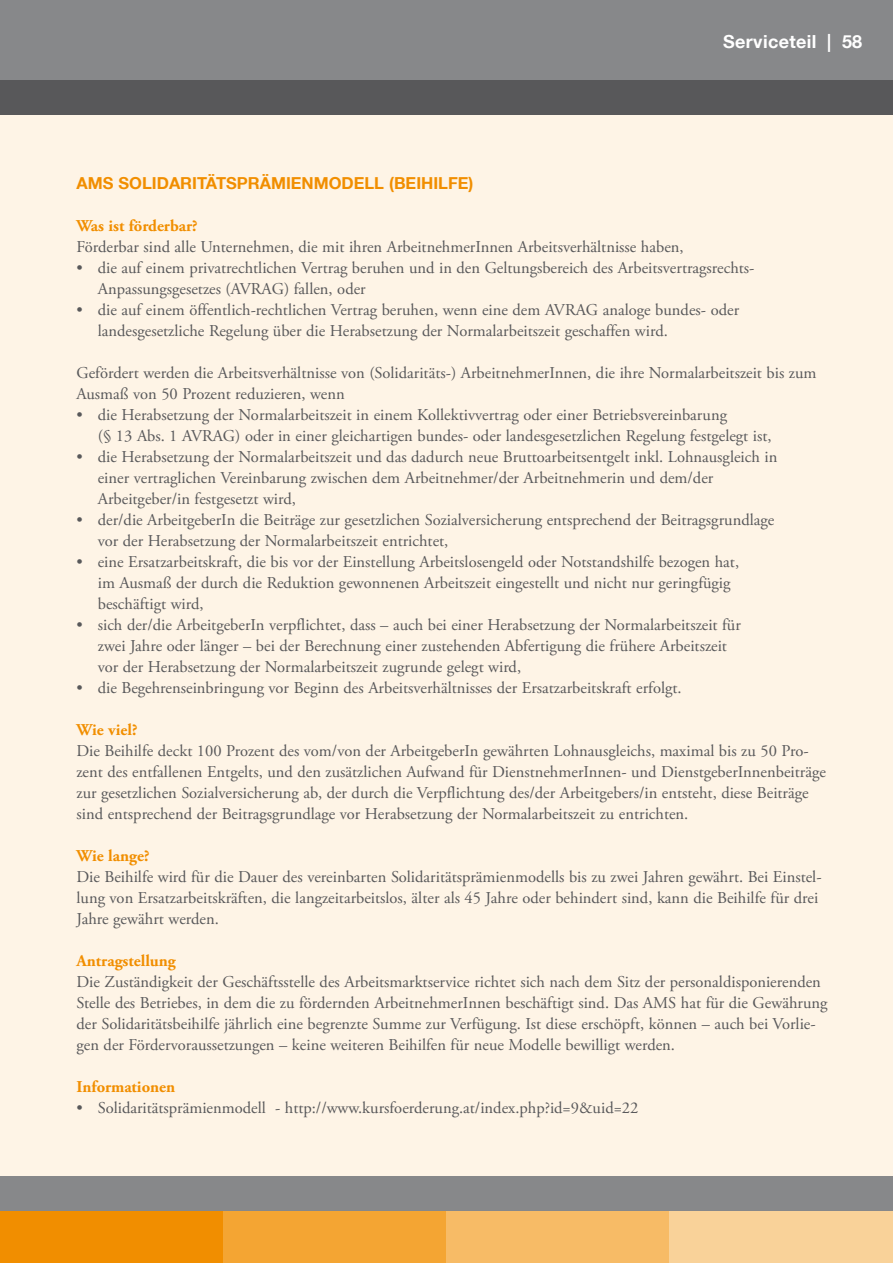
<style>
.page{position:relative;width:893px;height:1263px;background:#fff}
.page>*{position:absolute;margin:0;border:0;box-sizing:border-box;transform-origin:0 0}
.t1{font:700 18px "Helvetica Neue LT Com";letter-spacing:.02em;color:#fff}
.t2{font:16.5px/21px "Adobe Garamond Pro";color:#58585a}
.t3{font:700 16.5px "Adobe Garamond Pro";color:#f18e00}
.t4{font:700 16.5px "Helvetica Neue LT Com";color:#f18e00}
</style>
<div class="page">
<div style="left:0;top:81px;width:893px;height:1105px;background:#fef4e6"></div>
<div style="left:0;top:0;width:893px;height:82px;background:#87888a"></div>
<div style="left:0;top:81px;width:893px;height:34px;background:#58585a"></div>
<div style="left:0;top:1178px;width:223px;height:85px;background:#f18e00"></div>
<div style="left:223px;top:1178px;width:223px;height:85px;background:#f4a533"></div>
<div style="left:446px;top:1178px;width:224px;height:85px;background:#f7bb66"></div>
<div style="left:670px;top:1178px;width:223px;height:85px;background:#f9d299"></div>
<div style="left:0;top:1177px;width:893px;height:34px;background:#87888a"></div>
<p class="t1" style="left:723px;top:30px;width:141px">SERVICETEIL | 58</p>
<p class="t4" style="left:77px;top:173px;width:398px">AMS SOLIDARITÄTSPRÄMIENMODELL (BEIHILFE)</p>
<p class="t3" style="left:77px;top:216px;width:123px">Was ist förderbar?</p>
<p class="t2" style="left:77px;top:237px;width:609px">Förderbar sind alle Unternehmen, die mit ihren ArbeitnehmerInnen Arbeitsverhältnisse haben,</p>
<p class="t2" style="left:77px;top:258px;width:679px">• die auf einem privatrechtlichen Vertrag beruhen und in den Geltungsbereich des Arbeitsvertragsrechts-</p>
<p class="t2" style="left:98px;top:279px;width:269px">Anpassungsgesetzes (AVRAG) fallen, oder</p>
<p class="t2" style="left:77px;top:300px;width:664px">• die auf einem öffentlich-rechtlichen Vertrag beruhen, wenn eine dem AVRAG analoge bundes- oder</p>
<p class="t2" style="left:98px;top:321px;width:572px">landesgesetzliche Regelung über die Herabsetzung der Normalarbeitszeit geschaffen wird.</p>
<p class="t2" style="left:77px;top:363px;width:741px">Gefördert werden die Arbeitsverhältnisse von (Solidaritäts-) ArbeitnehmerInnen, die ihre Normalarbeitszeit bis zum<br>Ausmaß von 50 Prozent reduzieren, wenn</p>
<p class="t2" style="left:77px;top:405px;width:652px">• die Herabsetzung der Normalarbeitszeit in einem Kollektivvertrag oder einer Betriebsvereinbarung</p>
<p class="t2" style="left:98px;top:426px;width:675px">(§ 13 Abs. 1 AVRAG) oder in einer gleichartigen bundes- oder landesgesetzlichen Regelung festgelegt ist,</p>
<p class="t2" style="left:77px;top:447px;width:702px">• die Herabsetzung der Normalarbeitszeit und das dadurch neue Bruttoarbeitsentgelt inkl. Lohnausgleich in</p>
<p class="t2" style="left:98px;top:468px;width:617px">einer vertraglichen Vereinbarung zwischen dem Arbeitnehmer/der Arbeitnehmerin und dem/der</p>
<p class="t2" style="left:98px;top:489px;width:200px">Arbeitgeber/in festgesetzt wird,</p>
<p class="t2" style="left:77px;top:510px;width:699px">• der/die ArbeitgeberIn die Beiträge zur gesetzlichen Sozialversicherung entsprechend der Beitragsgrundlage</p>
<p class="t2" style="left:98px;top:531px;width:352px">vor der Herabsetzung der Normalarbeitszeit entrichtet,</p>
<p class="t2" style="left:77px;top:552px;width:664px">• eine Ersatzarbeitskraft, die bis vor der Einstellung Arbeitslosengeld oder Notstandshilfe bezogen hat,</p>
<p class="t2" style="left:98px;top:573px;width:634px">im Ausmaß der durch die Reduktion gewonnenen Arbeitszeit eingestellt und nicht nur geringfügig</p>
<p class="t2" style="left:98px;top:594px;width:107px">beschäftigt wird,</p>
<p class="t2" style="left:77px;top:615px;width:666px">• sich der/die ArbeitgeberIn verpflichtet, dass – auch bei einer Herabsetzung der Normalarbeitszeit für</p>
<p class="t2" style="left:98px;top:636px;width:631px">zwei Jahre oder länger – bei der Berechnung einer zustehenden Abfertigung die frühere Arbeitszeit</p>
<p class="t2" style="left:98px;top:657px;width:425px">vor der Herabsetzung der Normalarbeitszeit zugrunde gelegt wird,</p>
<p class="t2" style="left:77px;top:678px;width:607px">• die Begehrenseinbringung vor Beginn des Arbeitsverhältnisses der Ersatzarbeitskraft erfolgt.</p>
<p class="t3" style="left:77px;top:720px;width:62px">Wie viel?</p>
<p class="t2" style="left:77px;top:741px;width:751px">Die Beihilfe deckt 100 Prozent des vom/von der ArbeitgeberIn gewährten Lohnausgleichs, maximal bis zu 50 Pro&shy;zent des entfallenen Entgelts, und den zusätzlichen Aufwand für DienstnehmerInnen- und DienstgeberInnenbeiträge zur gesetzlichen Sozialversicherung ab, der durch die Verpflichtung des/der Arbeitgebers/in entsteht, diese Beiträge sind entsprechend der Beitragsgrundlage vor Herabsetzung der Normalarbeitszeit zu entrichten.</p>
<p class="t3" style="left:77px;top:846px;width:74px">Wie lange?</p>
<p class="t2" style="left:77px;top:867px;width:746px">Die Beihilfe wird für die Dauer des vereinbarten Solidaritätsprämienmodells bis zu zwei Jahren gewährt. Bei Einstel&shy;lung von Ersatzarbeitskräften, die langzeitarbeitslos, älter als 45 Jahre oder behindert sind, kann die Beihilfe für drei<br>Jahre gewährt werden.</p>
<p class="t3" style="left:77px;top:951px;width:101px">Antragstellung</p>
<p class="t2" style="left:77px;top:972px;width:753px">Die Zuständigkeit der Geschäftsstelle des Arbeitsmarktservice richtet sich nach dem Sitz der personaldisponierenden Stelle des Betriebes, in dem die zu fördernden ArbeitnehmerInnen beschäftigt sind. Das AMS hat für die Gewährung der Solidaritätsbeihilfe jährlich eine begrenzte Summe zur Verfügung. Ist diese erschöpft, können – auch bei Vorlie&shy;gen der Fördervoraussetzungen – keine weiteren Beihilfen für neue Modelle bewilligt werden.</p>
<p class="t3" style="left:77px;top:1077px;width:100px">Informationen</p>
<p class="t2" style="left:77px;top:1098px;width:563px">• Solidaritätsprämienmodell - http://www.kursfoerderung.at/index.php?id=9&amp;uid=22</p>
</div>
